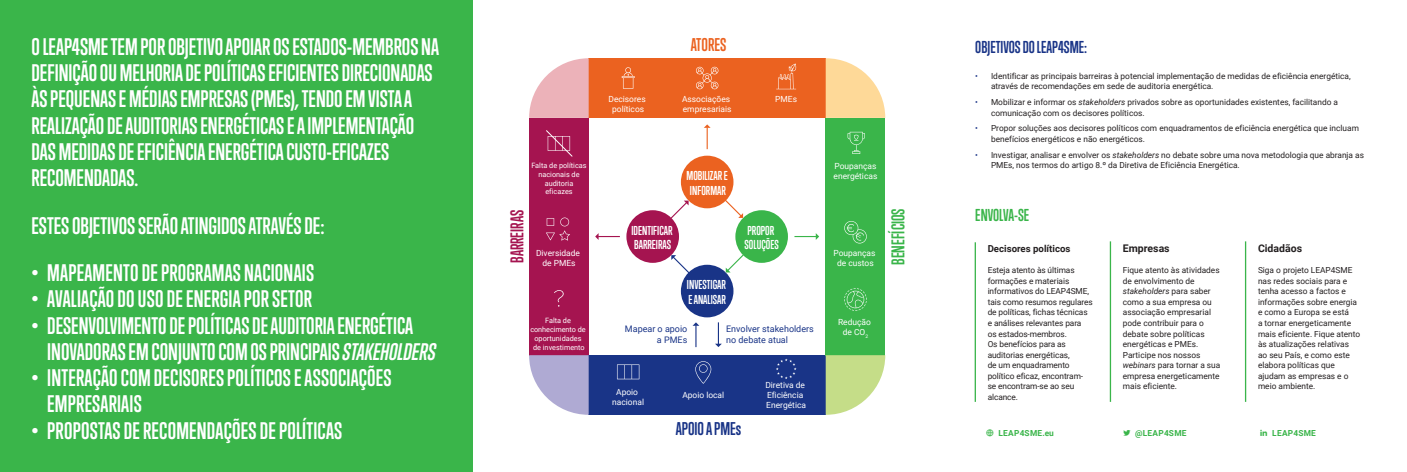
<style>
.page{position:relative;width:1407px;height:472px;background:#fff}
.page>*{position:absolute;margin:0;border:0;box-sizing:border-box;transform-origin:0 0}
.t1{font:700 21.88px/26.2px "Trump Gothic Pro";color:#fff}
.t2{font:700 16.89px "Trump Soft Pro";color:#3ab54a}
.t3{font:700 16.89px "Trump Soft Pro";color:#193487}
.t4{font:700 16.89px "Trump Soft Pro";color:#a51450}
.t5{font:700 16.89px "Trump Soft Pro";color:#eb6220}
.t6{font:700 15.75px "Trump Soft Pro";color:#193487}
.t7{font:700 15.75px "Trump Soft Pro";color:#3ab54a}
.t8{font:700 11.81px/14.2px "Trump Soft Pro";color:#fff}
.t9{font:700 10.5px "Roboto";color:#231f20}
.t10{font:700 9.62px "Roboto";color:#231f20}
.t11{font:9.01px/10.8px "Roboto";color:#193487;text-align:right}
.t12{font:8.4px/10.2px "Roboto";color:#fff;text-align:center}
.t13{font:8.31px/10.5px "Roboto";color:#231f20}
.t14{font:700 8.31px "Roboto";letter-spacing:.035em;color:#3ab54a}
.t15{font:7.35px/8.8px "Roboto";color:#fff;text-align:center}
.t16{font:7.26px/8.8px "Roboto";color:#fff;text-align:center}
.s1{font-style:italic}
.s2{color:#193487}
</style>
<div class="page">
<div style="left:0;top:0;width:472px;height:471px;background:#3ab54a"></div>
<div style="left:681px;top:155px;width:52px;height:53px;background:#eb6220;border-radius:50%"></div>
<div style="left:681px;top:264px;width:52px;height:53px;background:#193487;border-radius:50%"></div>
<div style="left:626px;top:210px;width:53px;height:52px;background:#a51450;border-radius:50%"></div>
<div style="left:735px;top:210px;width:53px;height:52px;background:#3ab54a;border-radius:50%"></div>
<svg style="left:663px;top:200px;width:25px;height:26px"></svg>
<svg style="left:671px;top:255px;width:26px;height:25px"></svg>
<svg style="left:725px;top:246px;width:26px;height:26px"></svg>
<svg style="left:717px;top:192px;width:26px;height:26px"></svg>
<div style="left:588px;top:58px;width:237px;height:60px;background:#eb6220"></div>
<div style="left:529px;top:118px;width:59px;height:237px;background:#a51450"></div>
<svg style="left:529px;top:58px;width:59px;height:60px"></svg>
<div style="left:588px;top:355px;width:237px;height:59px;background:#193487"></div>
<svg style="left:529px;top:355px;width:59px;height:59px"></svg>
<div style="left:825px;top:118px;width:60px;height:237px;background:#3ab54a"></div>
<svg style="left:825px;top:58px;width:60px;height:60px"></svg>
<svg style="left:825px;top:355px;width:60px;height:59px"></svg>
<svg style="left:692px;top:322px;width:7px;height:25px"></svg>
<svg style="left:704px;top:124px;width:6px;height:25px"></svg>
<svg style="left:794px;top:233px;width:25px;height:7px"></svg>
<svg style="left:595px;top:233px;width:25px;height:7px"></svg>
<svg style="left:715px;top:322px;width:7px;height:25px"></svg>
<svg style="left:621px;top:67px;width:13px;height:22px"></svg>
<svg style="left:696px;top:67px;width:22px;height:22px"></svg>
<svg style="left:844px;top:221px;width:23px;height:22px"></svg>
<svg style="left:844px;top:288px;width:23px;height:23px"></svg>
<svg style="left:617px;top:364px;width:22px;height:15px"></svg>
<svg style="left:546px;top:130px;width:27px;height:27px"></svg>
<svg style="left:554px;top:290px;width:9px;height:16px"></svg>
<svg style="left:695px;top:361px;width:16px;height:22px"></svg>
<svg style="left:776px;top:358px;width:20px;height:21px"></svg>
<svg style="left:776px;top:63px;width:20px;height:26px"></svg>
<svg style="left:847px;top:132px;width:18px;height:22px"></svg>
<svg style="left:546px;top:217px;width:24px;height:23px"></svg>
<hr style="left:974px;top:242px;width:2px;height:159px;background:#3ab54a">
<hr style="left:1109px;top:241px;width:2px;height:160px;background:#3ab54a">
<hr style="left:1244px;top:241px;width:2px;height:160px;background:#3ab54a">
<p class="t1" style="left:32px;top:33px;width:409px">O LEAP4SMETEM POR OBJETIVOAPOIAR OS ESTADOS-MEMBROS NA DEFINIÇÃO OU MELHORIA DE POLÍTICAS EFICIENTES DIRECIONADAS ÀS PEQUENAS E MÉDIAS EMPRESAS (PMEs),TENDO EMVISTA A REALIZAÇÃO DEAUDITORIAS ENERGÉTICAS E A IMPLEMENTAÇÃO DAS MEDIDAS DE EFICIÊNCIA ENERGÉTICA CUSTO-EFICAZES RECOMENDADAS.</p>
<h1 class="t1" style="left:32px;top:212px;width:294px">ESTES OBJETIVOS SERÃOATINGIDOSATRAVÉS DE:</h1>
<h1 class="t1" style="left:32px;top:259px;width:284px">• MAPEAMENTO DE PROGRAMAS NACIONAIS</h1>
<h1 class="t1" style="left:32px;top:285px;width:282px">• AVALIAÇÃO DO USO DE ENERGIA POR SETOR</h1>
<h1 class="t1" style="left:47px;top:312px;width:390px;text-indent:-16px">• DESENVOLVIMENTO DE POLÍTICAS DEAUDITORIA ENERGÉTICA<br>INOVADORAS EM CONJUNTO COM OS PRINCIPAIS <span class="s1">STAKEHOLDERS</span></h1>
<h1 class="t1" style="left:47px;top:364px;width:346px;text-indent:-16px">• INTERAÇÃO COM DECISORES POLÍTICOS EASSOCIAÇÕES<br>EMPRESARIAIS</h1>
<h1 class="t1" style="left:32px;top:417px;width:312px">• PROPOSTAS DE RECOMENDAÇÕES DE POLÍTICAS</h1>
<h2 class="t5" style="left:690px;top:35px;width:37px">ATORES</h2>
<p class="t15" style="left:531px;top:160px;width:57px">Falta de políticas nacionais de auditoria eficazes</p>
<p class="t12" style="left:608px;top:93px;width:39px">Decisores políticos</p>
<p class="t12" style="left:682px;top:93px;width:51px;text-align:left">Associações empresariais</p>
<p class="t12" style="left:775px;top:93px;width:23px">PMEs</p>
<h3 class="t8" style="left:686px;top:168px;width:43px">MOBILIZAR E<br>INFORMAR</h3>
<p class="t12" style="left:833px;top:160px;width:45px;text-align:left">Poupanças energéticas</p>
<h2 class="t4" style="left:507px;top:263px;width:54px;rotate:-90deg">BARREIRAS</h2>
<h2 class="t2" style="left:887px;top:264px;width:58px;rotate:-90deg">BENEFÍCIOS</h2>
<h3 class="t8" style="left:744px;top:223px;width:36px">PROPOR<br>SOLUÇÕES</h3>
<h3 class="t8" style="left:631px;top:223px;width:43px">IDENTIFICAR<br>BARREIRAS</h3>
<p class="t12" style="left:536px;top:247px;width:45px">Diversidade de PMEs</p>
<p class="t12" style="left:833px;top:247px;width:44px">Poupanças de custos</p>
<p class="t16" style="left:530px;top:316px;width:57px">Falta de conhecimento de oportunidades de investimento</p>
<h3 class="t8" style="left:687px;top:277px;width:41px">INVESTIGAR<br>EANALISAR</h3>
<p class="t11" style="left:625px;top:323px;width:64px">Mapear o apoio a PMEs</p>
<p class="t11" style="left:726px;top:323px;width:89px;text-align:left">Envolver stakeholders no debate atual</p>
<p class="t12" style="left:612px;top:386px;width:33px">Apoio nacional</p>
<p class="t12" style="left:682px;top:389px;width:43px">Apoio local</p>
<p class="t12" style="left:765px;top:379px;width:42px;text-align:left">Diretiva de<br>Eficiência<br>Energética</p>
<h2 class="t3" style="left:675px;top:417px;width:67px">APOIO A PMEs</h2>
<p class="t12" style="left:838px;top:316px;width:34px">Redução de CO<sub>2</sub></p>
<h3 class="t6" style="left:975px;top:37px;width:113px">OBJETIVOS DO LEAP4SME:</h3>
<p class="t13" style="left:991px;top:70px;width:361px;text-indent:-16px"><span class="s2">•</span> Identificar as principais barreiras à potencial implementação de medidas de eficiência energética, através de recomendações em sede de auditoria energética.</p>
<p class="t13" style="left:991px;top:96px;width:348px;text-indent:-16px"><span class="s2">•</span> Mobilizar e informar os <span class="s1">stakeholders</span> privados sobre as oportunidades existentes, facilitando a comunicação com os decisores políticos.</p>
<p class="t13" style="left:991px;top:123px;width:369px;text-indent:-16px"><span class="s2">•</span> Propor soluções aos decisores políticos com enquadramentos de eficiência energética que incluam benefícios energéticos e não energéticos.</p>
<p class="t13" style="left:991px;top:149px;width:374px;text-indent:-16px"><span class="s2">•</span> Investigar, analisar e envolver os <span class="s1">stakeholders</span> no debate sobre uma nova metodologia que abranja as<br>PMEs, nos termos do artigo 8.º da Diretiva de Eficiência Energética.</p>
<h3 class="t7" style="left:975px;top:205px;width:55px">ENVOLVA-SE</h3>
<p class="t10" style="left:987px;top:242px;width:84px">Decisores políticos</p>
<p class="t13" style="left:987px;top:264px;width:107px">Esteja atento às últimas formações e materiais informativos do LEAP4SME, tais como resumos regulares de políticas, fichas técnicas e análises relevantes para<br>os estados-membros.<br>Os benefícios para as auditorias energéticas,<br>de um enquadramento político eficaz, encontram&shy;se encontram-se ao seu alcance.</p>
<p class="t9" style="left:1257px;top:241px;width:46px">Cidadãos</p>
<p class="t13" style="left:1257px;top:264px;width:104px">Siga o projeto LEAP4SME nas redes sociais para e tenha acesso a factos e informações sobre energia e como a Europa se está<br>a tornar energeticamente mais eficiente. Fique atento às atualizações relativas ao seu País, e como este elabora políticas que ajudam as empresas e o meio ambiente.</p>
<p class="t9" style="left:1122px;top:241px;width:48px">Empresas</p>
<p class="t13" style="left:1122px;top:264px;width:99px">Fique atento às atividades de envolvimento de <span class="s1">stakeholders</span> para saber como a sua empresa ou associação empresarial pode contribuir para o debate sobre políticas energéticas e PMEs.<br>Participe nos nossos <span class="s1">webinars</span> para tornar a sua empresa energeticamente mais eficiente.</p>
<p class="t14" style="left:998px;top:427px;width:57px">LEAP4SME.eu</p>
<p class="t14" style="left:1135px;top:427px;width:53px">@LEAP4SME</p>
<p class="t14" style="left:1272px;top:427px;width:45px">LEAP4SME</p>
</div>
